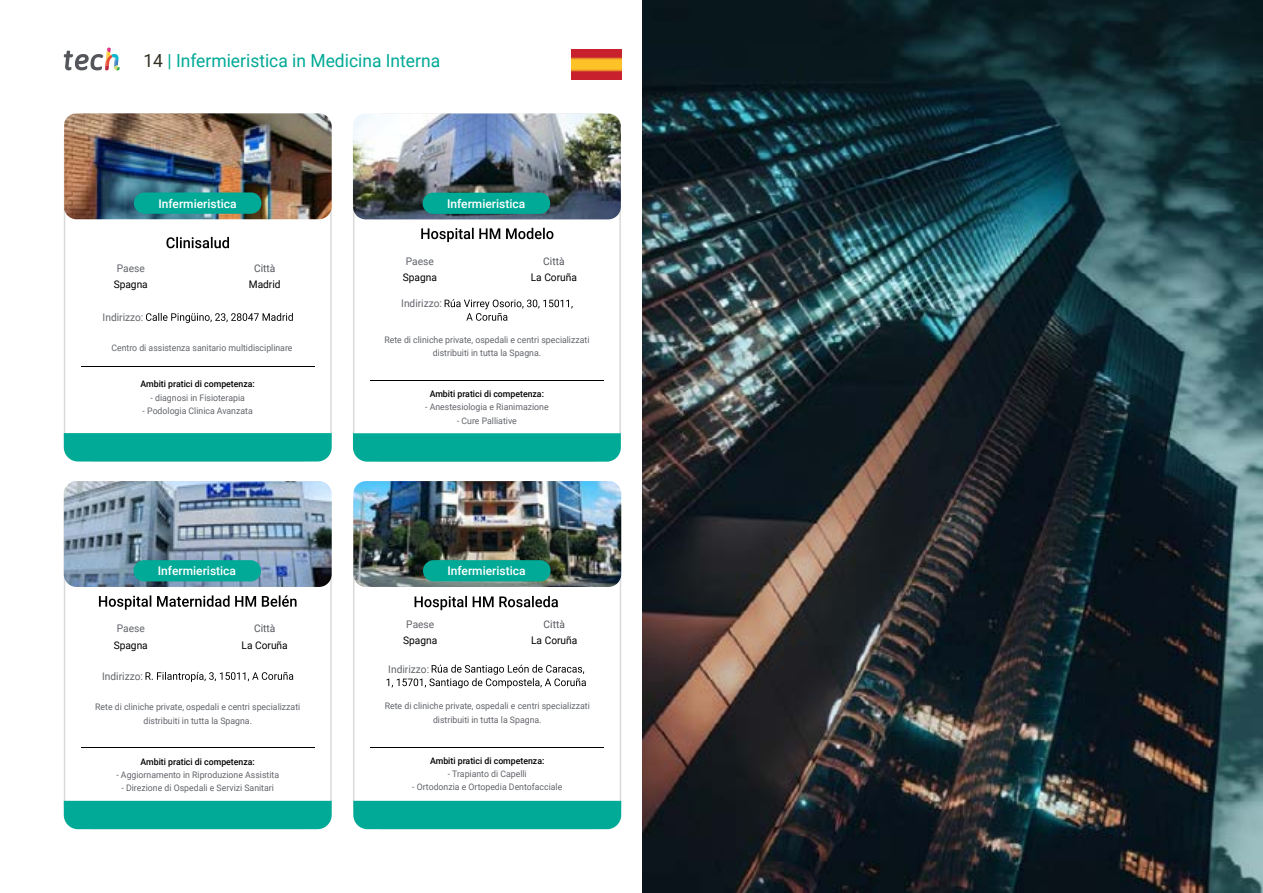
<style>
.page{position:relative;width:1263px;height:893px;background:#fff}
.page>*{position:absolute;margin:0;border:0;box-sizing:border-box;transform-origin:0 0}
.t1{font:18px "Roboto";color:#00a996}
.t2{font:500 12px "Roboto";color:#fff}
.t3{font:10.5px "Roboto";color:#61646a}
.t4{font:10.5px "Roboto";color:#000}
.t5{font:10.5px "Roboto";color:#52555b}
.t6{font:9px/13.5px "Roboto";color:#61646a;text-align:center}
.t7{font:500 9px "Roboto";color:#000}
.s1{color:#312e20}
</style>
<div class="page">
<img style="left:572px;top:49px;width:49px;height:31px">
<svg style="left:64px;top:48px;width:56px;height:23px"></svg>
<img style="left:642px;top:0;width:621px;height:893px">
<svg style="left:63px;top:219px;width:269px;height:243px"></svg>
<img style="left:64px;top:113px;width:268px;height:106px">
<div style="left:134px;top:192px;width:127px;height:22px;background:#00aa97;border-radius:11px"></div>
<div style="left:64px;top:433px;width:268px;height:28px;background:#00aa97"></div>
<hr style="left:81px;top:366px;width:234px;height:1px;background:#000">
<svg style="left:166px;top:237px;width:63px;height:11px"></svg>
<svg style="left:146px;top:313px;width:147px;height:10px"></svg>
<svg style="left:352px;top:113px;width:269px;height:334px"></svg>
<img style="left:353px;top:114px;width:268px;height:105px">
<div style="left:423px;top:193px;width:127px;height:21px;background:#00aa97;border-radius:11px"></div>
<svg style="left:353px;top:433px;width:268px;height:29px;background:#07ac9a"></svg>
<hr style="left:370px;top:380px;width:234px;height:1px;background:#000">
<svg style="left:421px;top:228px;width:132px;height:14px"></svg>
<svg style="left:445px;top:299px;width:127px;height:22px"></svg>
<svg style="left:353px;top:492px;width:269px;height:338px"></svg>
<img style="left:353px;top:481px;width:268px;height:106px">
<div style="left:423px;top:560px;width:128px;height:21px;background:#00aa97;border-radius:11px"></div>
<div style="left:353px;top:801px;width:268px;height:28px;background:#00aa97"></div>
<hr style="left:370px;top:747px;width:234px;height:1px;background:#000">
<svg style="left:415px;top:596px;width:143px;height:14px"></svg>
<svg style="left:386px;top:665px;width:200px;height:23px"></svg>
<svg style="left:63px;top:493px;width:269px;height:337px"></svg>
<img style="left:64px;top:481px;width:268px;height:106px">
<div style="left:133px;top:560px;width:128px;height:21px;background:#00aa97;border-radius:11px"></div>
<div style="left:64px;top:801px;width:268px;height:28px;background:#00aa97"></div>
<hr style="left:81px;top:747px;width:234px;height:1px;background:#000">
<svg style="left:99px;top:595px;width:197px;height:15px"></svg>
<svg style="left:146px;top:672px;width:147px;height:10px"></svg>
<h1 class="t1" style="left:144px;top:48px;width:298px"><span class="s1">14</span> | Infermieristica in Medicina Interna</h1>
<h2 class="t2" style="left:158px;top:195px;width:80px">Infermieristica</h2>
<p class="t3" style="left:117px;top:261px;width:29px">Paese</p>
<p class="t4" style="left:114px;top:277px;width:36px">Spagna</p>
<p class="t5" style="left:254px;top:261px;width:23px">Città</p>
<p class="t4" style="left:249px;top:277px;width:33px">Madrid</p>
<h2 class="t2" style="left:447px;top:195px;width:80px">Infermieristica</h2>
<p class="t3" style="left:406px;top:254px;width:29px">Paese</p>
<p class="t4" style="left:403px;top:270px;width:36px">Spagna</p>
<p class="t5" style="left:543px;top:254px;width:23px">Città</p>
<p class="t4" style="left:531px;top:270px;width:48px">La Coruña</p>
<p class="t3" style="left:103px;top:310px;width:42px">Indirizzo:</p>
<p class="t6" style="left:111px;top:341px;width:183px">Centro di assistenza sanitario multidisciplinare</p>
<p class="t7" style="left:141px;top:378px;width:116px">Ambiti pratici di competenza:</p>
<p class="t6" style="left:151px;top:390px;width:96px">- diagnosi in Fisioterapia</p>
<p class="t6" style="left:143px;top:404px;width:112px">- Podologia Clinica Avanzata</p>
<h2 class="t2" style="left:158px;top:563px;width:80px">Infermieristica</h2>
<p class="t3" style="left:117px;top:621px;width:29px">Paese</p>
<p class="t4" style="left:114px;top:638px;width:36px">Spagna</p>
<p class="t5" style="left:254px;top:621px;width:23px">Città</p>
<p class="t4" style="left:242px;top:638px;width:48px">La Coruña</p>
<p class="t3" style="left:102px;top:669px;width:42px">Indirizzo:</p>
<p class="t6" style="left:95px;top:700px;width:207px">Rete di cliniche private, ospedali e centri specializzati distribuiti in tutta la Spagna.</p>
<p class="t7" style="left:141px;top:755px;width:116px">Ambiti pratici di competenza:</p>
<p class="t6" style="left:116px;top:768px;width:164px">- Aggiornamento in Riproduzione Assistita</p>
<p class="t6" style="left:122px;top:781px;width:154px">- Direzione di Ospedali e Servizi Sanitari</p>
<p class="t3" style="left:401px;top:296px;width:42px">Indirizzo:</p>
<p class="t6" style="left:384px;top:332px;width:207px">Rete di cliniche private, ospedali e centri specializzati distribuiti in tutta la Spagna.</p>
<p class="t7" style="left:430px;top:388px;width:116px">Ambiti pratici di competenza:</p>
<p class="t6" style="left:425px;top:400px;width:125px">- Anestesiologia e Rianimazione</p>
<p class="t6" style="left:457px;top:413px;width:61px">- Cure Palliative</p>
<h2 class="t2" style="left:447px;top:563px;width:80px">Infermieristica</h2>
<p class="t3" style="left:406px;top:617px;width:29px">Paese</p>
<p class="t4" style="left:403px;top:633px;width:36px">Spagna</p>
<p class="t5" style="left:544px;top:617px;width:23px">Città</p>
<p class="t4" style="left:531px;top:633px;width:48px">La Coruña</p>
<p class="t3" style="left:388px;top:661px;width:42px">Indirizzo:</p>
<p class="t6" style="left:385px;top:699px;width:207px">Rete di cliniche private, ospedali e centri specializzati distribuiti in tutta la Spagna.</p>
<p class="t7" style="left:430px;top:754px;width:116px">Ambiti pratici di competenza:</p>
<p class="t6" style="left:448px;top:766px;width:80px">- Trapianto di Capelli</p>
<p class="t6" style="left:412px;top:780px;width:152px">- Ortodonzia e Ortopedia Dentofacciale</p>
</div>
